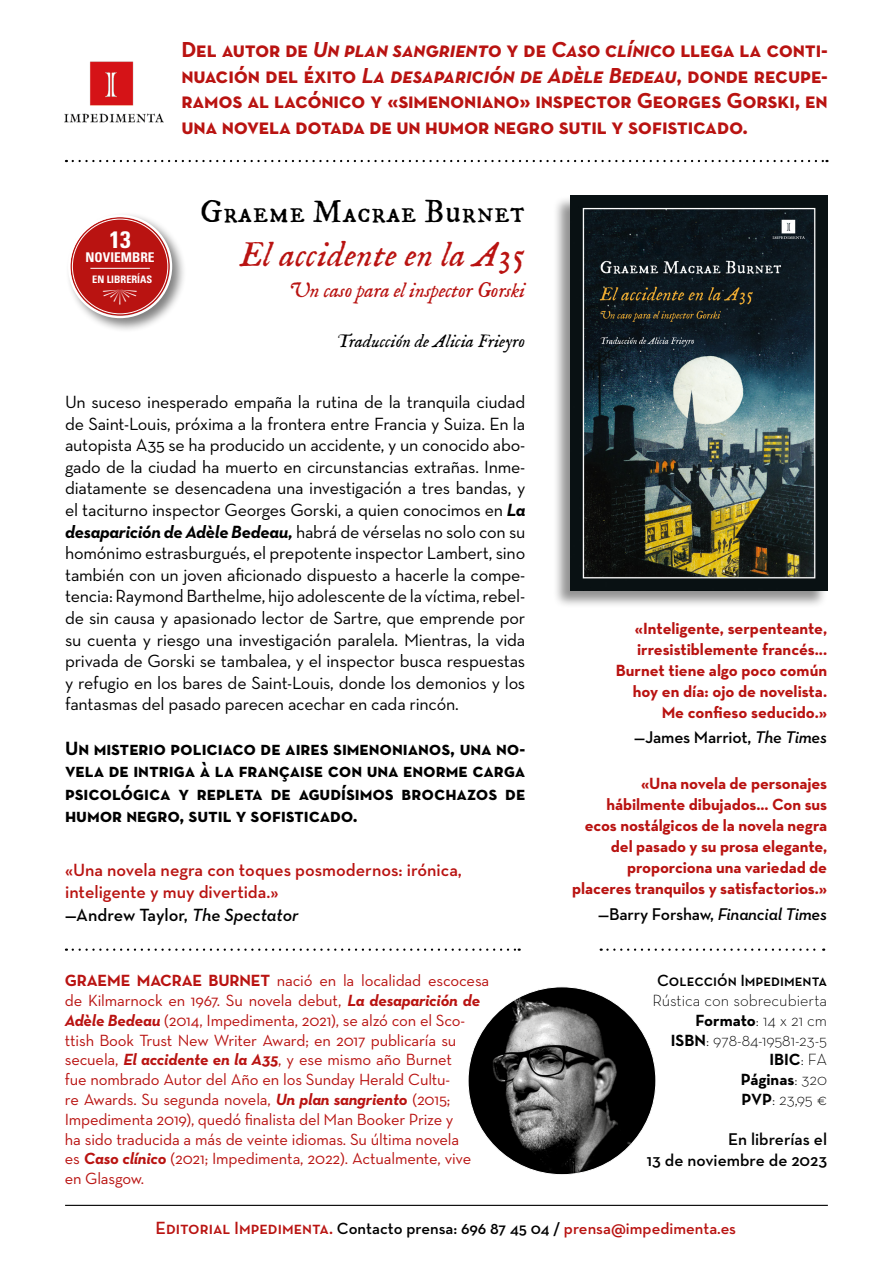
<style>
.page{position:relative;width:893px;height:1263px;background:#fff}
.page>*{position:absolute;margin:0;border:0;box-sizing:border-box;transform-origin:0 0}
.t1{font:35.1px "IM FELL English PRO Italic";letter-spacing:.01em;color:#b91311}
.t2{font:32.55px "IM FELL DW Pica SC";letter-spacing:.01em;color:#000}
.t3{font:700 condensed 23.7px "Univers LT Std";color:#fff}
.t4{font:22.05px/25.5px "Neutra Text Bold SC";letter-spacing:-.01em;color:#b91311;text-align:justify}
.t5{font:22.05px "Neutra Text Bold SC Italic Alt";letter-spacing:-.01em;color:#b91311}
.t6{font:21px "IM FELL English PRO Italic";letter-spacing:-.01em;color:#b91311}
.t7{font:19.5px/22.5px "Neutra Text Bold SC";letter-spacing:-.005em;color:#000;text-align:justify}
.t8{font:18.15px "IM FELL English PRO Italic";color:#000}
.t9{font:18px/21.6px "Neutra Text";letter-spacing:-.015em;color:#000;text-align:justify}
.t10{font:600 18px/22.5px "Neutra Text";color:#b91311}
.t11{font:600 17.25px/20.7px "Neutra Text";letter-spacing:-.01em;color:#000;text-align:right}
.t12{font:16.5px/19.8px "Neutra Text";letter-spacing:-.01em;color:#b91311}
.t13{font:700 16.5px/21px "Neutra Text";letter-spacing:-.005em;color:#b91311;text-align:right}
.t14{font:300 16.5px/19.8px "Neutra Text";color:#000;text-align:right}
.t15{font:600 16.5px "Neutra Text";color:#000}
.t16{font:16.5px "Neutra Text Demi SC";color:#000}
.t17{font:700 condensed 13.35px "Univers LT Std";color:#fff}
.t18{font:700 condensed 10.35px "Univers LT Std";color:#fff}
.s1{font-family:"Neutra Text Bold SC"}
.s2{font-family:"Neutra Text Bold SC Italic Alt"}
.s3{font-weight:700;font-style:italic}
.s4{color:#000}
.s5{font-style:italic;color:#000}
.s6{font-style:italic}
.s7{font-weight:700}
.s8{font-family:"Neutra Text Light SC";font-weight:400}
.s9{font-family:"Neutra Text Demi SC";font-weight:400;font-size:18px;color:#b91311}
.s10{color:#b91311}
</style>
<div class="page">
<svg style="left:73px;top:160px;width:754px;height:2px"></svg>
<hr style="left:65px;top:1205px;width:763px;height:1px;background:#000">
<img style="left:64px;top:61px;width:100px;height:62px">
<svg style="left:73px;top:948px;width:447px;height:3px"></svg>
<svg style="left:601px;top:948px;width:223px;height:3px"></svg>
<img style="left:468px;top:987px;width:188px;height:188px;border-radius:94px">
<div style="left:65px;top:212px;width:122px;height:121px;background:#000;opacity:.5"></div>
<div style="left:70px;top:217px;width:100px;height:99px;background:#b91311;border-radius:50%"></div>
<div style="left:68px;top:215px;width:104px;height:103px;border:2px solid #fff;border-radius:50%"></div>
<hr style="left:90px;top:268px;width:60px;height:1px;background:#fff">
<div style="left:553px;top:195px;width:275px;height:414px;background:#000;opacity:.43"></div>
<img style="left:571px;top:195px;width:257px;height:395px">
<p class="t5" style="left:181px;top:36px;width:648px"><span class="s1">Del autor de</span> Un plan sangriento <span class="s1">y de</span> Caso clínico <span class="s1">llega la conti-</span></p>
<p class="t4" style="left:181px;top:62px;width:648px">nuación del éxito <span class="s2">La desaparición de Adèle Bedeau</span>, donde recupe&shy;ramos al lacónico y «simenoniano» inspector Georges Gorski, en una novela dotada de un humor negro sutil y sofisticado.</p>
<h3 class="t3" style="left:109px;top:225px;width:23px">13</h3>
<p class="t17" style="left:86px;top:249px;width:71px">NOVIEMBRE</p>
<p class="t18" style="left:92px;top:273px;width:62px">EN LIBRERÍAS</p>
<h2 class="t2" style="left:200px;top:192px;width:326px">Graeme Macrae Burnet</h2>
<h1 class="t1" style="left:239px;top:234px;width:287px">El accidente en la A35</h1>
<p class="t6" style="left:289px;top:278px;width:238px">Un caso para el inspector Gorski</p>
<p class="t8" style="left:336px;top:331px;width:190px">Traducción de Alicia Frieyro</p>
<p class="t9" style="left:65px;top:391px;width:462px">Un suceso inesperado empaña la rutina de la tranquila ciudad de Saint-Louis, próxima a la frontera entre Francia y Suiza. En la autopista A35 se ha producido un accidente, y un conocido abo&shy;gado de la ciudad ha muerto en circunstancias extrañas. Inme&shy;diatamente se desencadena una investigación a tres bandas, y el taciturno inspector Georges Gorski, a quien conocimos en <span class="s3">La desaparición de Adèle Bedeau,</span> habrá de vérselas no solo con su homónimo estrasburgués, el prepotente inspector Lambert, sino también con un joven aficionado dispuesto a hacerle la compe&shy;tencia: Raymond Barthelme, hijo adolescente de la víctima, rebel&shy;de sin causa y apasionado lector de Sartre, que emprende por su cuenta y riesgo una investigación paralela. Mientras, la vida privada de Gorski se tambalea, y el inspector busca respuestas y refugio en los bares de Saint-Louis, donde los demonios y los fantasmas del pasado parecen acechar en cada rincón.</p>
<p class="t7" style="left:65px;top:736px;width:462px">Un misterio policiaco de aires simenonianos, una no&shy;vela de intriga à la française con una enorme carga psicológica y repleta de agudísimos brochazos de humor negro, sutil y sofisticado.</p>
<p class="t10" style="left:65px;top:858px;width:398px">«Una novela negra con toques posmodernos: irónica, inteligente y muy divertida.»<br><span class="s4">—Andrew Taylor,</span> <span class="s5">The Spectator</span></p>
<p class="t12" style="left:65px;top:970px;width:426px"><span class="s1">GRAEME MACRAE BURNET</span> nació en la localidad escocesa de Kilmarnock en 1967. Su novela debut, <span class="s3">La desaparición de Adèle Bedeau</span> (2014, Impedimenta, 2021), se alzó con el Sco&shy;ttish Book Trust New Writer Award; en 2017 publicaría su secuela, <span class="s3">El accidente en la A35</span>, y ese mismo año Burnet<br>fue nombrado Autor del Año en los Sunday Herald Cultu-<br>re Awards. Su segunda novela, <span class="s3">Un plan sangriento</span> (2015; Impedimenta 2019), quedó finalista del Man Booker Prize y<br>ha sido traducida a más de veinte idiomas. Su última novela<br>es <span class="s3">Caso clínico</span> (2021; Impedimenta, 2022). Actualmente, vive en Glasgow.</p>
<p class="t13" style="left:616px;top:618px;width:213px">«Inteligente, serpenteante, irresistiblemente francés...<br>Burnet tiene algo poco común hoy en día: ojo de novelista.<br>Me confieso seducido.»</p>
<p class="t11" style="left:634px;top:727px;width:194px">—James Marriot, <span class="s6">The Times</span></p>
<p class="t13" style="left:572px;top:773px;width:256px">«Una novela de personajes hábilmente dibujados... Con sus ecos nostálgicos de la novela negra del pasado y su prosa elegante, proporciona una variedad de placeres tranquilos y satisfactorios.»</p>
<p class="t11" style="left:598px;top:903px;width:230px">—Barry Forshaw, <span class="s6">Financial Times</span></p>
<p class="t16" style="left:657px;top:970px;width:171px">Colección Impedimenta</p>
<p class="t14" style="left:652px;top:990px;width:176px">Rústica con sobrecubierta<br><span class="s7">Formato</span>: 14 x 21 cm<br><span class="s7">ISBN</span>: 978-84-19581-23-5<br><span class="s7">IBIC</span><span class="s8">: FA<br></span><span class="s7">Páginas</span>: 320<br><span class="s7">PVP</span>: 23,95 €</p>
<p class="t11" style="left:647px;top:1129px;width:182px">En librerías el<br>13 de noviembre de 2023</p>
<p class="t15" style="left:156px;top:1218px;width:582px"><span class="s9">Editorial Impedimenta.</span> Contacto prensa: 696 87 45 04 / <span class="s10">prensa@impedimenta.es</span></p>
</div>
